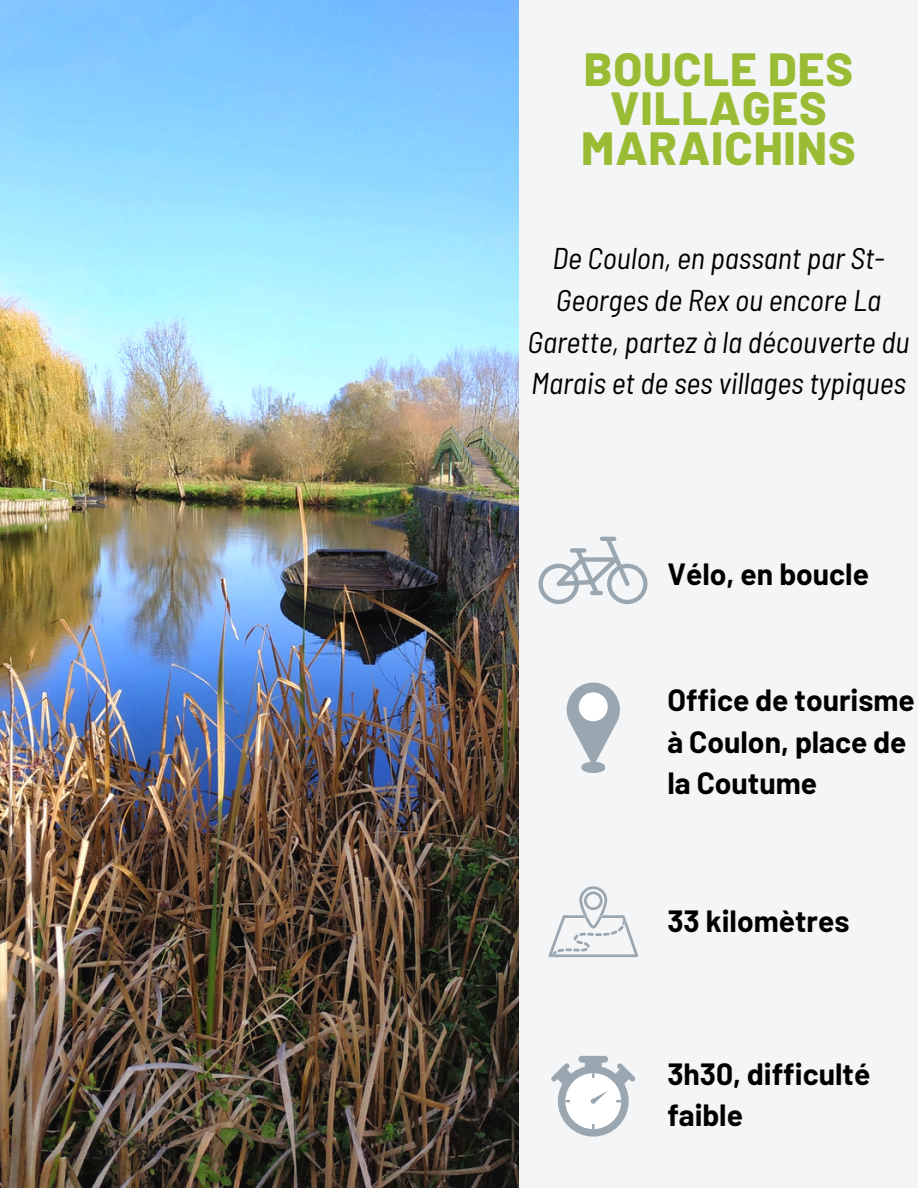
<style>
.page{position:relative;width:918px;height:1188px;background:#f4f5f7}
.page>*{position:absolute;margin:0;border:0;box-sizing:border-box;transform-origin:0 0}
.t1{font:800 46.5px/39.3px "Barlow";letter-spacing:.02em;color:#9abc35;text-align:center}
.t2{font:italic semi-condensed 30px/41.7px "Barlow";color:#000;text-align:center}
.t3{font:700 30px/41.7px "Barlow";color:#000}
</style>
<div class="page">
<img style="left:0;top:0;width:519px;height:1188px">
<svg style="left:538px;top:537px;width:110px;height:67px"></svg>
<svg style="left:551px;top:1063px;width:24px;height:23px"></svg>
<div style="left:585px;top:1060px;width:17px;height:17px;background:#9aa7b1"></div>
<div style="left:578px;top:1056px;width:30px;height:7px;background:#9aa7b1;border-radius:3px"></div>
<div style="left:558px;top:1066px;width:71px;height:71px;background:#9aa7b1;border-radius:50%"></div>
<div style="left:565px;top:1073px;width:56px;height:56px;background:#fff;border-radius:50%"></div>
<svg style="left:591px;top:1063px;width:44px;height:41px"></svg>
<svg style="left:592px;top:1124px;width:3px;height:5px"></svg>
<svg style="left:582px;top:763px;width:23px;height:10px"></svg>
<div style="left:582px;top:762px;width:23px;height:10px;background:#9aa7b1;border-radius:50%"></div>
<svg style="left:567px;top:683px;width:53px;height:84px"></svg>
<div style="left:579px;top:692px;width:29px;height:29px;background:#fff;border-radius:50%"></div>
<svg style="left:548px;top:886px;width:90px;height:71px"></svg>
<h1 class="t1" style="left:581px;top:48px;width:276px">BOUCLE DES<br>VILLAGES<br>MARAICHINS</h1>
<p class="t2" style="left:528px;top:236px;width:383px">De Coulon, en passant par St-<br>Georges de Rex ou encore La<br>Garette, partez à la découverte du<br>Marais et de ses villages typiques</p>
<p class="t3" style="left:667px;top:553px;width:203px">Vélo, en boucle</p>
<h2 class="t3" style="left:667px;top:678px;width:249px">Office de tourisme à Coulon, place de la Coutume</h2>
<p class="t3" style="left:667px;top:899px;width:184px">33 kilomètres</p>
<h2 class="t3" style="left:667px;top:1052px;width:205px">3h30, difficulté faible</h2>
</div>
